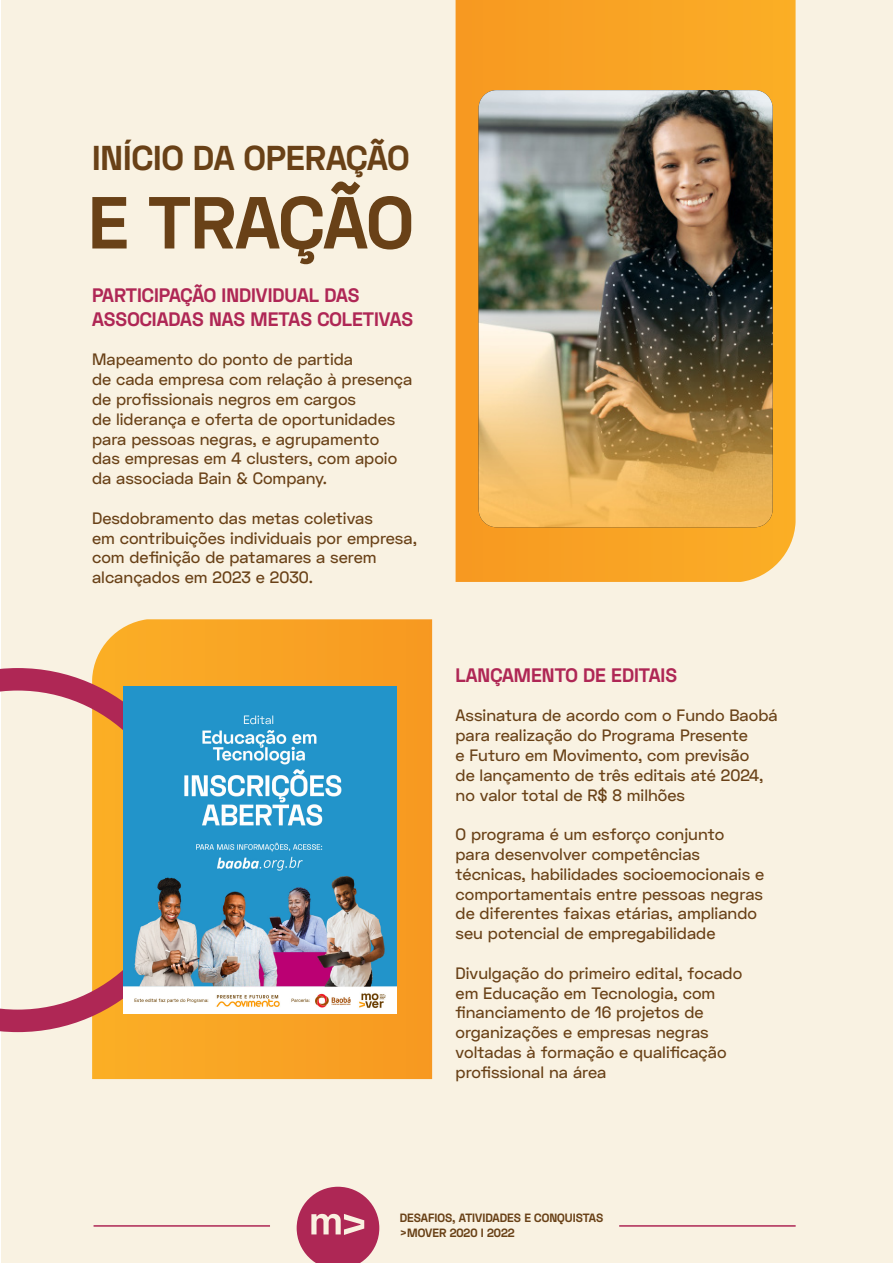
<style>
.page{position:relative;width:893px;height:1263px;background:#fff}
.page>*{position:absolute;margin:0;border:0;box-sizing:border-box;transform-origin:0 0}
.t1{font:700 73.5px "Space Grotesk";letter-spacing:-.015em;color:#694117}
.t2{font:700 34.5px "Space Grotesk";color:#694117}
.t3{font:700 19.5px/23.4px "Space Grotesk";color:#af2755}
.t4{font:500 16.5px/19.8px "Space Grotesk";color:#694117}
.t5{font:700 12px/14.4px "Space Grotesk";color:#694117}
</style>
<div class="page">
<div style="left:1px;top:1px;width:891px;height:1262px;background:#f9f2e2"></div>
<hr style="left:94px;top:1225px;width:176px;height:2px;background:#ae2755">
<hr style="left:619px;top:1225px;width:177px;height:2px;background:#ae2755">
<svg style="left:297px;top:1187px;width:82px;height:76px"></svg>
<svg style="left:456px;top:0;width:340px;height:582px;background:#f8a426"></svg>
<svg style="left:92px;top:619px;width:340px;height:460px;background:#f7a227"></svg>
<img style="left:479px;top:90px;width:294px;height:437px">
<svg style="left:0;top:668px;width:200px;height:364px"></svg>
<img style="left:123px;top:686px;width:273px;height:328px">
<p class="t2" style="left:92px;top:136px;width:319px">INÍCIO DA OPERAÇÃO</p>
<p class="t1" style="left:88px;top:175px;width:327px">E TRAÇÃO</p>
<p class="t3" style="left:92px;top:284px;width:323px">PARTICIPAÇÃO INDIVIDUAL DAS<br>ASSOCIADAS NAS METAS COLETIVAS</p>
<p class="t4" style="left:92px;top:350px;width:263px">Mapeamento do ponto de partida</p>
<p class="t4" style="left:92px;top:370px;width:322px">de cada empresa com relação à presença de profissionais negros em cargos</p>
<p class="t4" style="left:92px;top:409px;width:305px">de liderança e oferta de oportunidades para pessoas negras, e agrupamento</p>
<p class="t4" style="left:92px;top:449px;width:307px">das empresas em 4 clusters, com apoio da associada Bain &amp; Company.</p>
<p class="t4" style="left:92px;top:508px;width:283px">Desdobramento das metas coletivas</p>
<p class="t4" style="left:92px;top:528px;width:326px">em contribuições individuais por empresa, com definição de patamares a serem alcançados em 2023 e 2030.</p>
<p class="t3" style="left:456px;top:664px;width:223px">LANÇAMENTO DE EDITAIS</p>
<p class="t4" style="left:456px;top:706px;width:324px">Assinatura de acordo com o Fundo Baobá para realização do Programa Presente</p>
<p class="t4" style="left:456px;top:745px;width:295px">e Futuro em Movimento, com previsão</p>
<p class="t4" style="left:456px;top:765px;width:309px">de lançamento de três editais até 2024, no valor total de R$ 8 milhões</p>
<p class="t4" style="left:456px;top:824px;width:310px">O programa é um esforço conjunto<br>para desenvolver competências técnicas, habilidades socioemocionais e comportamentais entre pessoas negras de diferentes faixas etárias, ampliando seu potencial de empregabilidade</p>
<p class="t4" style="left:456px;top:963px;width:288px">Divulgação do primeiro edital, focado em Educação em Tecnologia, com financiamento de 16 projetos de organizações e empresas negras</p>
<p class="t4" style="left:456px;top:1042px;width:273px">voltadas à formação e qualificação profissional na área</p>
<p class="t5" style="left:400px;top:1211px;width:205px">DESAFIOS, ATIVIDADES E CONQUISTAS &gt;MOVER 2020 I 2022</p>
</div>
